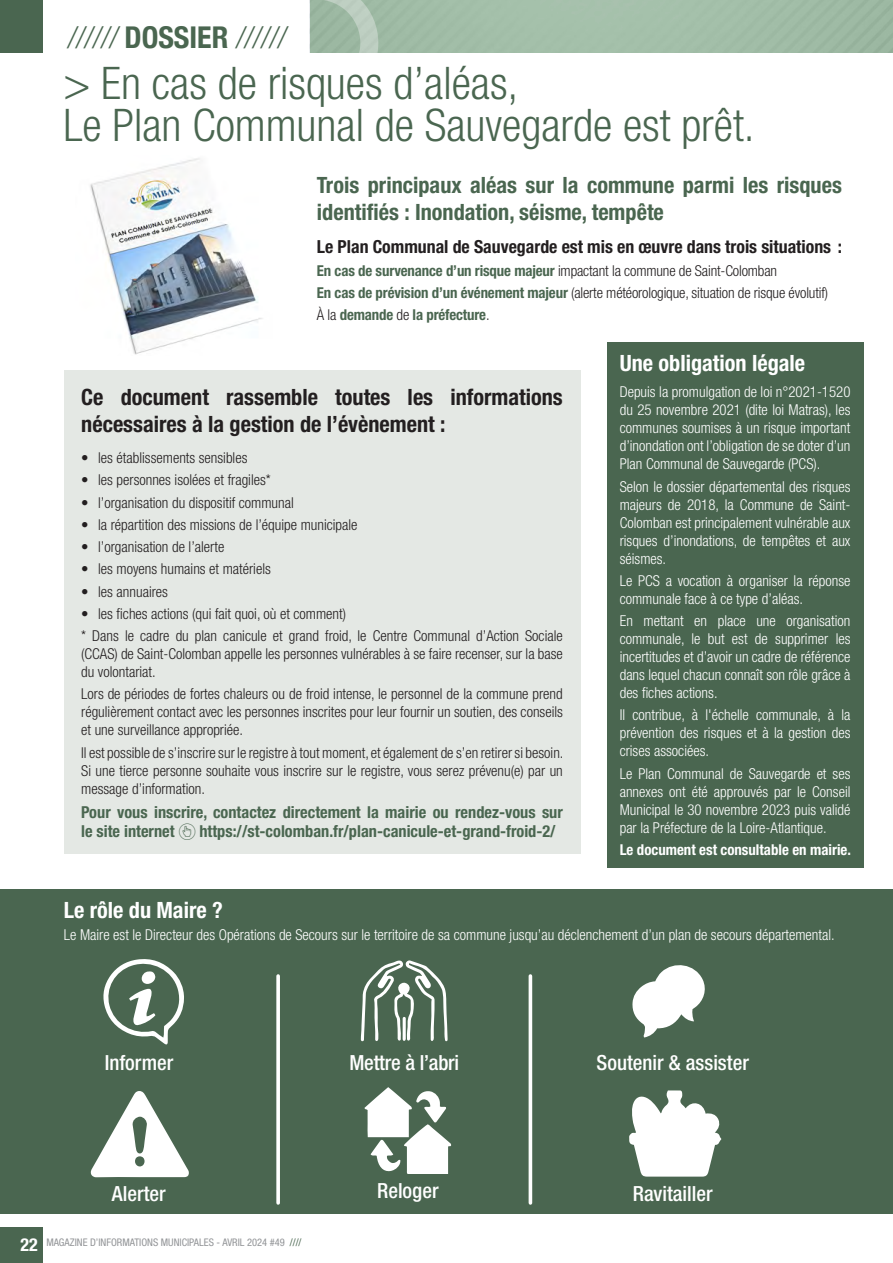
<style>
.page{position:relative;width:893px;height:1263px;background:#fff}
.page>*{position:absolute;margin:0;border:0;box-sizing:border-box;transform-origin:0 0}
.t1{font:300 condensed 45px/42px "Helvetica Neue LT Std";color:#4a6650}
.t2{font:300 condensed 30px "Helvetica Neue LT Std";color:#4a6650}
.ITALIQUE{font:700 condensed 22.5px/27px "Helvetica Neue LT Std";color:#4a6650}
.ITALIQUE-2{font:700 condensed 22.5px/27px "Helvetica Neue LT Std";color:#231f20}
.ITALIQUE-3{font:700 condensed 22.5px "Helvetica Neue LT Std";color:#fff}
.ITALIQUE-4{font:500 condensed 20.85px "Helvetica Neue LT Std";color:#fff}
.ITALIQUE-5{font:700 condensed 18px "Helvetica Neue LT Std";color:#231f20}
.t3{font:700 condensed 18px "Helvetica Neue";color:#fff}
.ITALIQUE-6{font:700 condensed 16.5px/19.8px "Helvetica Neue LT Std";color:#4a6650}
.ITALIQUE-7{font:300 condensed 15px/18px "Helvetica Neue LT Std";color:#231f20;text-align:justify}
.ITALIQUE-8{font:300 condensed 15px/18px "Helvetica Neue LT Std";color:#fff;text-align:justify}
.ITALIQUE-9{font:700 condensed 15px "Helvetica Neue LT Std";color:#fff}
.ITALIQUE-10{font:700 condensed 15px "Helvetica Neue LT Std";letter-spacing:-.01em;color:#4a6650}
.t4{font:condensed 10.5px "Helvetica Neue LT Std";color:#939598}
.s1{font-family:"Helvetica Neue";font-weight:700}
.s2{font-weight:700;color:#4a6650}
.s3{font-weight:300;color:#231f20}
.s4{font-family:"typeecon";font-weight:400;font-stretch:normal}
.s5{color:#4a6650}
</style>
<div class="page">
<svg style="left:309px;top:0;width:69px;height:53px"></svg>
<img style="left:310px;top:0;width:582px;height:52px">
<div style="left:0;top:0;width:43px;height:52px;background:#4a6650"></div>
<div style="left:0;top:889px;width:893px;height:324px;background:#4a6650"></div>
<div style="left:64px;top:370px;width:516px;height:484px;background:#e4e8e4"></div>
<div style="left:607px;top:342px;width:256px;height:526px;background:#4a6650"></div>
<img style="left:90px;top:158px;width:173px;height:197px">
<svg style="left:103px;top:959px;width:81px;height:86px"></svg>
<svg style="left:361px;top:960px;width:87px;height:81px"></svg>
<svg style="left:632px;top:965px;width:73px;height:72px"></svg>
<svg style="left:90px;top:1091px;width:99px;height:86px"></svg>
<svg style="left:364px;top:1087px;width:87px;height:87px"></svg>
<svg style="left:629px;top:1090px;width:92px;height:86px"></svg>
<svg style="left:276px;top:976px;width:4px;height:227px"></svg>
<hr style="left:529px;top:976px;width:3px;height:227px;background:#fff">
<div style="left:0;top:1228px;width:42px;height:35px;background:#4a6650"></div>
<p class="t2" style="left:67px;top:20px;width:225px">////// <span class="s1">D O S S I E R</span> //////</p>
<p class="t1" style="left:63px;top:61px;width:693px">&gt; En cas de risques d’aléas,<br>Le Plan Communal de Sauvegarde est prêt.</p>
<p class="ITALIQUE" style="left:317px;top:171px;width:526px">Trois principaux aléas sur la commune parmi les risques identifiés : Inondation, séisme, tempête</p>
<p class="ITALIQUE-5" style="left:317px;top:236px;width:526px">Le Plan Communal de Sauvegarde est mis en œuvre dans trois situations :</p>
<p class="ITALIQUE-7" style="left:317px;top:261px;width:462px"><span class="s2">En cas de survenance d’un risque majeur</span> impactant la commune de Saint-Colomban</p>
<p class="ITALIQUE-7" style="left:317px;top:283px;width:513px"><span class="s2">En cas de prévision d’un événement majeur</span> (alerte météorologique, situation de risque évolutif)</p>
<p class="ITALIQUE-10" style="left:317px;top:306px;width:174px"><span class="s3">À la</span> demande <span class="s3">de</span> la préfecture<span class="s3">.</span></p>
<p class="ITALIQUE-3" style="left:620px;top:349px;width:187px">Une obligation légale</p>
<p class="ITALIQUE-8" style="left:620px;top:383px;width:232px">Depuis la promulgation de loi n°2021-1520 du 25 novembre 2021 (dite loi Matras), les communes soumises à un risque important d’inondation ont l’obligation de se doter d’un Plan Communal de Sauvegarde (PCS).</p>
<p class="ITALIQUE-8" style="left:620px;top:477px;width:232px">Selon le dossier départemental des risques majeurs de 2018, la Commune de Saint-Colomban est principalement vulnérable aux risques d’inondations, de tempêtes et aux séismes.</p>
<p class="ITALIQUE-8" style="left:620px;top:571px;width:232px">Le PCS a vocation à organiser la réponse communale face à ce type d’aléas.</p>
<p class="ITALIQUE-8" style="left:620px;top:612px;width:232px">En mettant en place une organisation communale, le but est de supprimer les incertitudes et d’avoir un cadre de référence dans lequel chacun connaît son rôle grâce à des fiches actions.</p>
<p class="ITALIQUE-8" style="left:620px;top:706px;width:232px">Il contribue, à l'échelle communale, à la prévention des risques et à la gestion des crises associées.</p>
<p class="ITALIQUE-8" style="left:620px;top:764px;width:232px">Le Plan Communal de Sauvegarde et ses annexes ont été approuvés par le Conseil Municipal le 30 novembre 2023 puis validé par la Préfecture de la Loire-Atlantique.</p>
<p class="ITALIQUE-9" style="left:620px;top:840px;width:233px">Le document est consultable en mairie.</p>
<p class="ITALIQUE-2" style="left:81px;top:383px;width:483px">Ce document rassemble toutes les informations nécessaires à la gestion de l’évènement :</p>
<p class="ITALIQUE-7" style="left:81px;top:449px;width:168px">• les établissements sensibles</p>
<p class="ITALIQUE-7" style="left:81px;top:471px;width:191px">• les personnes isolées et fragiles*</p>
<p class="ITALIQUE-7" style="left:81px;top:493px;width:214px">• l’organisation du dispositif communal</p>
<p class="ITALIQUE-7" style="left:81px;top:515px;width:278px">• la répartition des missions de l’équipe municipale</p>
<p class="ITALIQUE-7" style="left:81px;top:538px;width:145px">• l’organisation de l’alerte</p>
<p class="ITALIQUE-7" style="left:81px;top:560px;width:191px">• les moyens humains et matériels</p>
<p class="ITALIQUE-7" style="left:81px;top:582px;width:88px">• les annuaires</p>
<p class="ITALIQUE-7" style="left:81px;top:604px;width:266px">• les fiches actions (qui fait quoi, où et comment)</p>
<p class="ITALIQUE-7" style="left:81px;top:627px;width:483px">* Dans le cadre du plan canicule et grand froid, le Centre Communal d’Action Sociale (CCAS) de Saint-Colomban appelle les personnes vulnérables à se faire recenser, sur la base du volontariat.</p>
<p class="ITALIQUE-7" style="left:81px;top:685px;width:483px">Lors de périodes de fortes chaleurs ou de froid intense, le personnel de la commune prend régulièrement contact avec les personnes inscrites pour leur fournir un soutien, des conseils et une surveillance appropriée.</p>
<p class="ITALIQUE-7" style="left:81px;top:743px;width:484px">Il est possible de s’inscrire sur le registre à tout moment, et également de s’en retirer si besoin.<br>Si une tierce personne souhaite vous inscrire sur le registre, vous serez prévenu(e) par un message d’information.</p>
<p class="ITALIQUE-6" style="left:81px;top:802px;width:483px">Pour vous inscrire, contactez directement la mairie ou rendez-vous sur le site internet <span class="s4">u</span> https://st-colomban.fr/plan-canicule-et-grand-froid-2/</p>
<p class="ITALIQUE-3" style="left:64px;top:896px;width:161px">Le rôle du Maire ?</p>
<p class="ITALIQUE-8" style="left:64px;top:926px;width:772px">Le Maire est le Directeur des Opérations de Secours sur le territoire de sa commune jusqu’au déclenchement d’un plan de secours départemental.</p>
<p class="ITALIQUE-4" style="left:105px;top:1050px;width:70px">Informer</p>
<p class="ITALIQUE-4" style="left:349px;top:1050px;width:111px">Mettre à l’abri</p>
<p class="ITALIQUE-4" style="left:597px;top:1050px;width:154px">Soutenir &amp; assister</p>
<p class="ITALIQUE-4" style="left:112px;top:1181px;width:55px">Alerter</p>
<p class="ITALIQUE-4" style="left:377px;top:1178px;width:63px">Reloger</p>
<p class="ITALIQUE-4" style="left:633px;top:1181px;width:81px">Ravitailler</p>
<p class="t3" style="left:21px;top:1229px;width:19px">22</p>
<p class="t4" style="left:46px;top:1236px;width:257px">MAGAZINE D’INFORMATIONS MUNICIPALES - AVRIL 2024 #49 <span class="s5">////</span></p>
</div>
